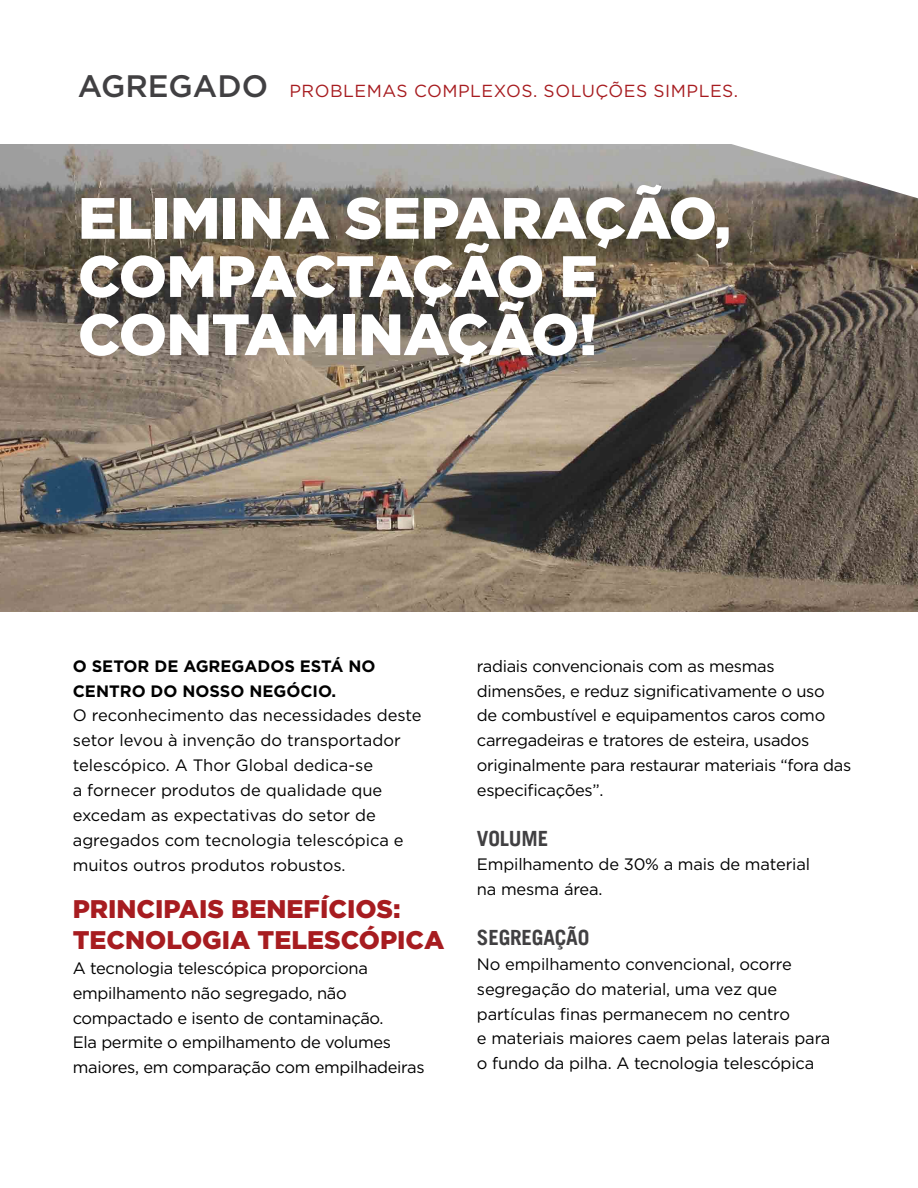
<style>
.page{position:relative;width:918px;height:1188px;background:#fff}
.page>*{position:absolute;margin:0;border:0;box-sizing:border-box;transform-origin:0 0}
.t1{font:900 58.2px "Gotham";letter-spacing:-.015em;color:#fff}
.t2{font:900 25.5px/31px "Gotham";color:#a71c20}
.t3{font:700 21px "Trade Gothic LT";letter-spacing:-.01em;color:#414042}
.t4{font:17.4px "Gotham";letter-spacing:.23em;color:#a71c20}
.t5{font:16.5px/24.8px "Gotham";letter-spacing:-.02em;color:#000}
.t6{font:16.5px/24.9px "Gotham";color:#000}
.t7{font:700 16.5px/24.8px "Gotham";color:#000}
.s1{font-weight:500;font-size:31.05px;color:#414042}
</style>
<div class="page">
<img style="left:0;top:145px;width:918px;height:466px">
<svg style="left:730px;top:144px;width:188px;height:56px"></svg>
<p class="t4" style="left:78px;top:79px;width:662px"><span class="s1">AGREGADO</span> problemas complexos. soluções simples.</p>
<h1 class="t1" style="left:584px;top:178px;width:149px">ÇÃO,</h1>
<h1 class="t1" style="left:78px;top:178px;width:179px">ELIMINA</h1>
<h1 class="t1" style="left:345px;top:178px;width:42px">SEPARA</h1>
<h1 class="t1" style="left:412px;top:236px;width:182px">ÇÃO E</h1>
<h1 class="t1" style="left:78px;top:236px;width:179px">COMPACTA</h1>
<h1 class="t1" style="left:290px;top:294px;width:309px">MINAÇÃO!</h1>
<h1 class="t1" style="left:78px;top:294px;width:85px">CONTA</h1>
<p class="t7" style="left:73px;top:653px;width:303px">O SETOR DE AGREGADOS ESTÁ NO<br>CENTRO DO NOSSO NEGÓCIO.</p>
<p class="t6" style="left:73px;top:703px;width:350px">O reconhecimento das necessidades deste setor levou à invenção do transportador telescópico. A Thor Global dedica-se<br>a fornecer produtos de qualidade que excedam as expectativas do setor de agregados com tecnologia telescópica e muitos outros produtos robustos.</p>
<h2 class="t2" style="left:73px;top:894px;width:373px">PRINCIPAIS BENEFÍCIOS:<br>TECNOLOGIA TELESCÓPICA</h2>
<p class="t5" style="left:73px;top:956px;width:353px">A tecnologia telescópica proporciona empilhamento não segregado, não compactado e isento de contaminação.<br>Ela permite o empilhamento de volumes maiores, em comparação com empilhadeiras</p>
<p class="t5" style="left:477px;top:653px;width:376px">radiais convencionais com as mesmas dimensões, e reduz significativamente o uso<br>de combustível e equipamentos caros como carregadeiras e tratores de esteira, usados originalmente para restaurar materiais “fora das especificações”.</p>
<p class="t3" style="left:477px;top:825px;width:73px">VOLUME</p>
<p class="t5" style="left:477px;top:852px;width:335px">Empilhamento de 30% a mais de material na mesma área.</p>
<p class="t3" style="left:477px;top:925px;width:114px">SEGREGAÇÃO</p>
<p class="t5" style="left:477px;top:951px;width:355px">No empilhamento convencional, ocorre segregação do material, uma vez que partículas finas permanecem no centro<br>e materiais maiores caem pelas laterais para o fundo da pilha. A tecnologia telescópica</p>
</div>
